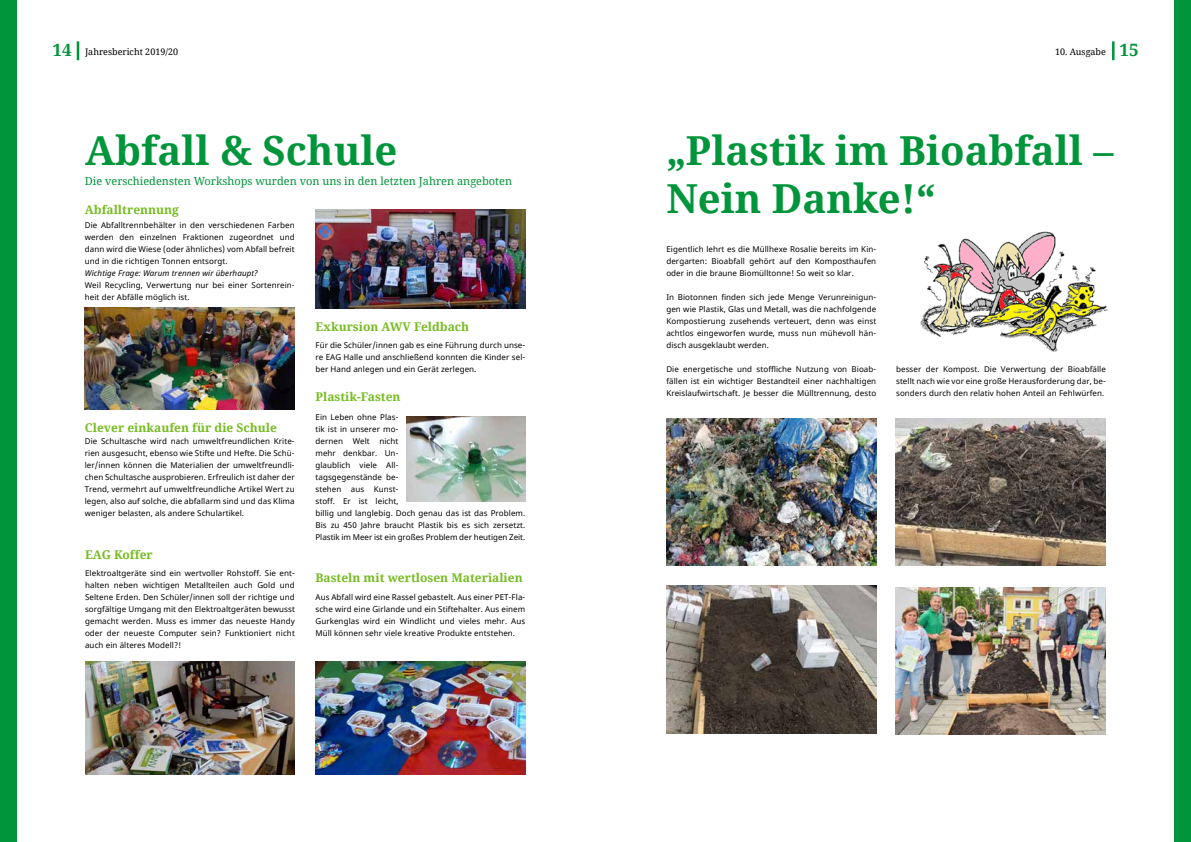
<style>
.page{position:relative;width:1191px;height:842px;background:#fff}
.page>*{position:absolute;margin:0;border:0;box-sizing:border-box;transform-origin:0 0}
.t1{font:700 40px/48px "Noto Serif";color:#00953b}
.t2{font:700 12px "Noto Serif";color:#76bc21}
.t3{font:11px "Noto Serif";color:#00953b}
.t4{font:9px "Noto Serif";color:#000}
.t5{font:8px/12px "Noto Sans";letter-spacing:.01em;color:#000;text-align:justify}
.t6{font:italic 8px "Noto Sans";letter-spacing:.01em;color:#000}
.s1{font-weight:700;font-size:17px;color:#00953b}
</style>
<div class="page">
<svg style="left:1112px;top:41px;width:2px;height:19px"></svg>
<svg style="left:77px;top:41px;width:2px;height:19px"></svg>
<div style="left:0;top:0;width:17px;height:842px;background:#00953b"></div>
<div style="left:1174px;top:0;width:17px;height:842px;background:#00953b"></div>
<img style="left:85px;top:307px;width:210px;height:102px">
<img style="left:85px;top:661px;width:210px;height:114px">
<img style="left:666px;top:418px;width:210px;height:147px">
<img style="left:666px;top:586px;width:210px;height:147px">
<img style="left:315px;top:661px;width:210px;height:114px">
<img style="left:895px;top:418px;width:210px;height:147px">
<img style="left:895px;top:587px;width:210px;height:148px">
<img style="left:315px;top:209px;width:210px;height:100px">
<img style="left:407px;top:417px;width:118px;height:85px">
<img style="left:920px;top:231px;width:188px;height:121px">
<p class="t4" style="left:53px;top:46px;width:127px"><span class="s1">14</span> Jahresbericht 2019/20</p>
<p class="t4" style="left:1055px;top:46px;width:85px">10. Ausgabe <span class="s1">15</span></p>
<h1 class="t1" style="left:85px;top:125px;width:314px">Abfall &amp; Schule</h1>
<h1 class="t1" style="left:666px;top:125px;width:448px">„Plastik im Bioabfall –<br>Nein Danke!“</h1>
<h3 class="t3" style="left:85px;top:173px;width:429px">Die verschiedensten Workshops wurden von uns in den letzten Jahren angeboten</h3>
<h2 class="t2" style="left:85px;top:201px;width:96px">Abfalltrennung</h2>
<p class="t5" style="left:85px;top:219px;width:211px">Die Abfalltrennbehälter in den verschiedenen Farben werden den einzelnen Fraktionen zugeordnet und dann wird die Wiese (oder ähnliches) vom Abfall befreit und in die richtigen Tonnen entsorgt.</p>
<p class="t6" style="left:85px;top:267px;width:174px">Wichtige Frage: Warum trennen wir überhaupt?</p>
<p class="t5" style="left:85px;top:279px;width:211px">Weil Recycling, Verwertung nur bei einer Sortenrein&shy;heit der Abfälle möglich ist.</p>
<p class="t5" style="left:666px;top:243px;width:211px">Eigentlich lehrt es die Müllhexe Rosalie bereits im Kin&shy;dergarten: Bioabfall gehört auf den Komposthaufen oder in die braune Biomülltonne! So weit so klar.</p>
<p class="t5" style="left:666px;top:291px;width:211px">In Biotonnen finden sich jede Menge Verunreinigun&shy;gen wie Plastik, Glas und Metall, was die nachfolgende Kompostierung zusehends verteuert, denn was einst achtlos eingeworfen wurde, muss nun mühevoll hän&shy;disch ausgeklaubt werden.</p>
<p class="t5" style="left:666px;top:363px;width:211px">Die energetische und stoffliche Nutzung von Bioab&shy;fällen ist ein wichtiger Bestandteil einer nachhaltigen Kreislaufwirtschaft. Je besser die Mülltrennung, desto</p>
<p class="t5" style="left:896px;top:363px;width:211px">besser der Kompost. Die Verwertung der Bioabfälle stellt nach wie vor eine große Herausforderung dar, be&shy;sonders durch den relativ hohen Anteil an Fehlwürfen.</p>
<h2 class="t2" style="left:315px;top:318px;width:155px">Exkursion AWV Feldbach</h2>
<p class="t5" style="left:315px;top:339px;width:211px">Für die Schüler/innen gab es eine Führung durch unse&shy;re EAG Halle und anschließend konnten die Kinder sel&shy;ber Hand anlegen und ein Gerät zerlegen.</p>
<h2 class="t2" style="left:315px;top:388px;width:87px">Plastik-Fasten</h2>
<p class="t5" style="left:315px;top:411px;width:211px;text-align:left">Ein Leben ohne Plas-<br>tik ist in unserer mo-<br>dernen Welt nicht<br>mehr denkbar. Un-<br>glaublich viele All-<br>tagsgegenstände be-<br>stehen aus Kunst-<br>stoff. Er ist leicht,<br>billig und langlebig. Doch genau das ist das Problem.<br>Bis zu 450 Jahre braucht Plastik bis es sich zersetzt.<br>Plastik im Meer ist ein großes Problem der heutigen Zeit.</p>
<h2 class="t2" style="left:85px;top:419px;width:194px">Clever einkaufen für die Schule</h2>
<p class="t5" style="left:85px;top:435px;width:211px">Die Schultasche wird nach umweltfreundlichen Krite&shy;rien ausgesucht, ebenso wie Stifte und Hefte. Die Schü&shy;ler/innen können die Materialien der umweltfreundli&shy;chen Schultasche ausprobieren. Erfreulich ist daher der Trend, vermehrt auf umweltfreundliche Artikel Wert zu legen, also auf solche, die abfallarm sind und das Klima weniger belasten, als andere Schulartikel.</p>
<h2 class="t2" style="left:85px;top:546px;width:69px">EAG Koffer</h2>
<p class="t5" style="left:85px;top:567px;width:211px">Elektroaltgeräte sind ein wertvoller Rohstoff. Sie ent&shy;halten neben wichtigen Metallteilen auch Gold und Seltene Erden. Den Schüler/innen soll der richtige und sorgfältige Umgang mit den Elektroaltgeräten bewusst gemacht werden. Muss es immer das neueste Handy oder der neueste Computer sein? Funktioniert nicht auch ein älteres Modell?!</p>
<h2 class="t2" style="left:315px;top:569px;width:209px">Basteln mit wertlosen Materialien</h2>
<p class="t5" style="left:315px;top:591px;width:211px">Aus Abfall wird eine Rassel gebastelt. Aus einer PET-Fla&shy;sche wird eine Girlande und ein Stiftehalter. Aus einem Gurkenglas wird ein Windlicht und vieles mehr. Aus Müll können sehr viele kreative Produkte entstehen.</p>
</div>
